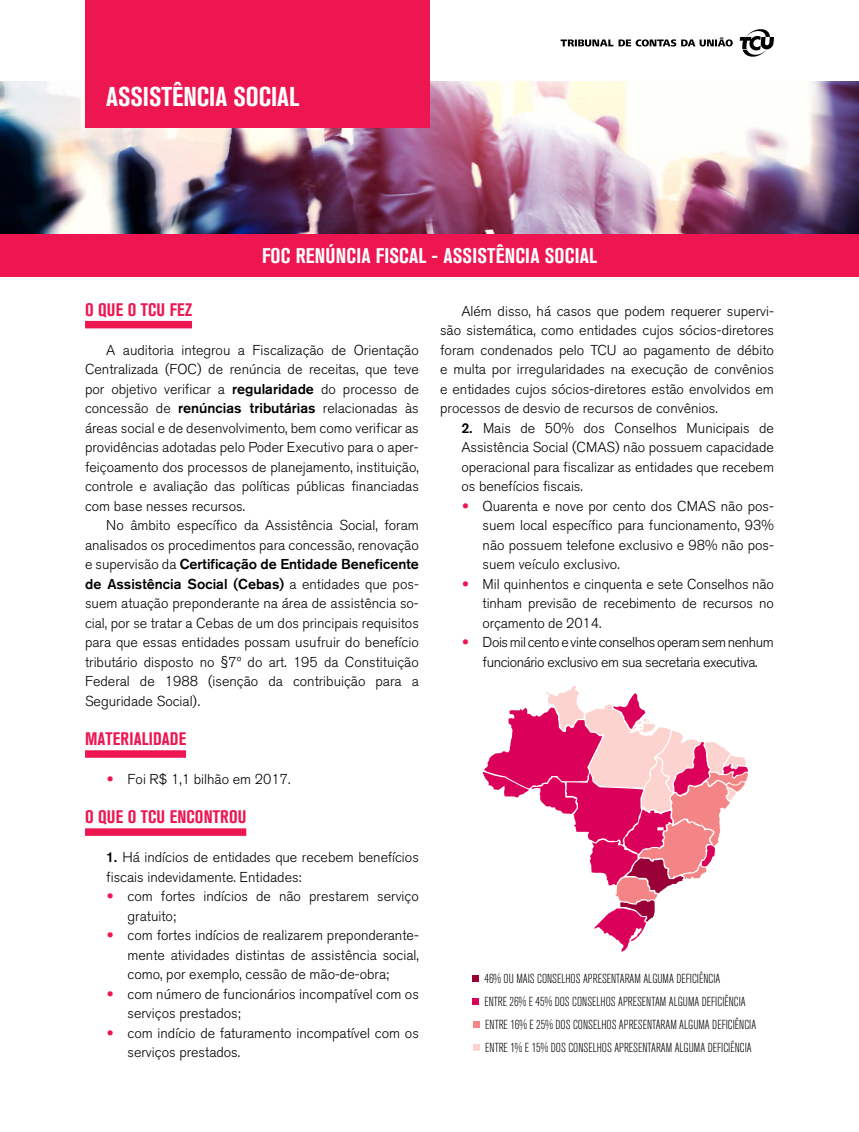
<style>
.page{position:relative;width:859px;height:1132px;background:#fff}
.page>*{position:absolute;margin:0;border:0;box-sizing:border-box;transform-origin:0 0}
.t1{font:27px "Akzidenz Grotesk BQ Bd Cnd Alt";color:#fff}
.t2{font:700 condensed 21px "Akzidenz Grotesk BQ";letter-spacing:.01em;color:#fff}
.t3{font:700 condensed 18px "Akzidenz Grotesk BQ";letter-spacing:.01em;color:#ed1651}
.t4{font:300 14.25px/19.5px "Akzidenz Grotesk BQ";color:#000;text-align:justify}
.t5{font:300 14.25px/19.5px "Akzidenz Grotesk BQ";letter-spacing:-.03em;color:#000;text-align:center}
.t6{font:300 condensed 12.9px/23px "Akzidenz Grotesk BQ";color:#000}
.s1{font-weight:500}
.s2{font-family:"Calibri";font-weight:400;font-size:16.5px;color:#ed1651}
</style>
<div class="page">
<img style="left:0;top:82px;width:859px;height:152px">
<div style="left:85px;top:0;width:344px;height:128px;background:#ed1651"></div>
<svg style="left:560px;top:37px;width:173px;height:9px"></svg>
<svg style="left:740px;top:29px;width:34px;height:28px"></svg>
<div style="left:85px;top:321px;width:107px;height:7px;background:#ed1651"></div>
<div style="left:85px;top:750px;width:101px;height:7px;background:#ed1651"></div>
<div style="left:85px;top:828px;width:161px;height:7px;background:#ed1651"></div>
<svg style="left:483px;top:686px;width:265px;height:265px"></svg>
<div style="left:472px;top:974px;width:7px;height:7px;background:#990037"></div>
<div style="left:472px;top:997px;width:7px;height:7px;background:#db0059"></div>
<div style="left:473px;top:1020px;width:7px;height:7px;background:#f48586"></div>
<div style="left:473px;top:1043px;width:7px;height:7px;background:#fcd3ce"></div>
<div style="left:0;top:234px;width:859px;height:42px;background:#ed1651"></div>
<h1 class="t1" style="left:106px;top:81px;width:194px">ASSISTÊNCIA SOCIAL</h1>
<h2 class="t2" style="left:262px;top:243px;width:336px">FOC RENÚNCIA FISCAL - ASSISTÊNCIA SOCIAL</h2>
<p class="t3" style="left:85px;top:299px;width:109px">O QUE O TCU FEZ</p>
<p class="t4" style="left:85px;top:340px;width:335px;text-indent:21px">A auditoria integrou a Fiscalização de Orientação Centralizada (FOC) de renúncia de receitas, que teve por objetivo verificar a <span class="s1">regularidade</span> do processo de concessão de <span class="s1">renúncias tributárias</span> relacionadas às áreas social e de desenvolvimento, bem como verificar as providências adotadas pelo Poder Executivo para o aper&shy;feiçoamento dos processos de planejamento, instituição, controle e avaliação das políticas públicas financiadas com base nesses recursos.</p>
<p class="t4" style="left:85px;top:515px;width:335px;text-indent:21px">No âmbito específico da Assistência Social, foram analisados os procedimentos para concessão, renovação e supervisão da <span class="s1">Certificação de Entidade Beneficente de Assistência Social (Cebas)</span> a entidades que pos&shy;suem atuação preponderante na área de assistência so&shy;cial, por se tratar a Cebas de um dos principais requisitos para que essas entidades possam usufruir do benefício tributário disposto no §7º do art. 195 da Constituição Federal de 1988 (isenção da contribuição para a Seguridade Social).</p>
<p class="t3" style="left:85px;top:728px;width:103px">MATERIALIDADE</p>
<p class="t4" style="left:106px;top:769px;width:186px"><span class="s2">•</span> Foi R$ 1,1 bilhão em 2017.</p>
<p class="t3" style="left:85px;top:806px;width:163px">O QUE O TCU ENCONTROU</p>
<p class="t4" style="left:106px;top:847px;width:314px"><span class="s1">1.</span> Há indícios de entidades que recebem benefícios fiscais indevidamente. Entidades:</p>
<p class="t4" style="left:128px;top:886px;width:293px;text-indent:-21px"><span class="s2">•</span> com fortes indícios de não prestarem serviço gratuito;</p>
<p class="t4" style="left:128px;top:925px;width:293px;text-indent:-21px"><span class="s2">•</span> com fortes indícios de realizarem preponderante&shy;mente atividades distintas de assistência social, como, por exemplo, cessão de mão-de-obra;</p>
<p class="t4" style="left:128px;top:983px;width:293px;text-indent:-21px"><span class="s2">•</span> com número de funcionários incompatível com os serviços prestados;</p>
<p class="t4" style="left:128px;top:1022px;width:293px;text-indent:-21px"><span class="s2">•</span> com indício de faturamento incompatível com os serviços prestados.</p>
<p class="t4" style="left:440px;top:301px;width:335px;text-indent:21px">Além disso, há casos que podem requerer supervi&shy;são sistemática, como entidades cujos sócios-diretores foram condenados pelo TCU ao pagamento de débito e multa por irregularidades na execução de convênios e entidades cujos sócios-diretores estão envolvidos em processos de desvio de recursos de convênios.</p>
<p class="t4" style="left:461px;top:418px;width:314px"><span class="s1">2.</span> Mais de 50% dos Conselhos Municipais de Assistência Social (CMAS) não possuem capacidade operacional para fiscalizar as entidades que recebem os benefícios fiscais.</p>
<p class="t4" style="left:483px;top:496px;width:293px;text-indent:-21px"><span class="s2">•</span> Quarenta e nove por cento dos CMAS não pos&shy;suem local específico para funcionamento, 93% não possuem telefone exclusivo e 98% não pos&shy;suem veículo exclusivo.</p>
<p class="t4" style="left:483px;top:574px;width:293px;text-indent:-21px"><span class="s2">•</span> Mil quinhentos e cinquenta e sete Conselhos não tinham previsão de recebimento de recursos no orçamento de 2014.</p>
<p class="t5" style="left:461px;top:632px;width:314px"><span class="s2">•</span> Dois mil cento e vinte conselhos operam sem nenhum funcionário exclusivo em sua secretaria executiva.</p>
<p class="t6" style="left:484px;top:967px;width:273px">46% OU MAIS CONSELHOS APRESENTARAM ALGUMA DEFICIÊNCIA<br>ENTRE 26% E 45% DOS CONSELHOS APRESENTAM ALGUMA DEFICIÊNCIA ENTRE 16% E 25% DOS CONSELHOS APRESENTARAM ALGUMA DEFICIÊNCIA ENTRE 1% E 15% DOS CONSELHOS APRESENTARAM ALGUMA DEFICIÊNCIA</p>
</div>
